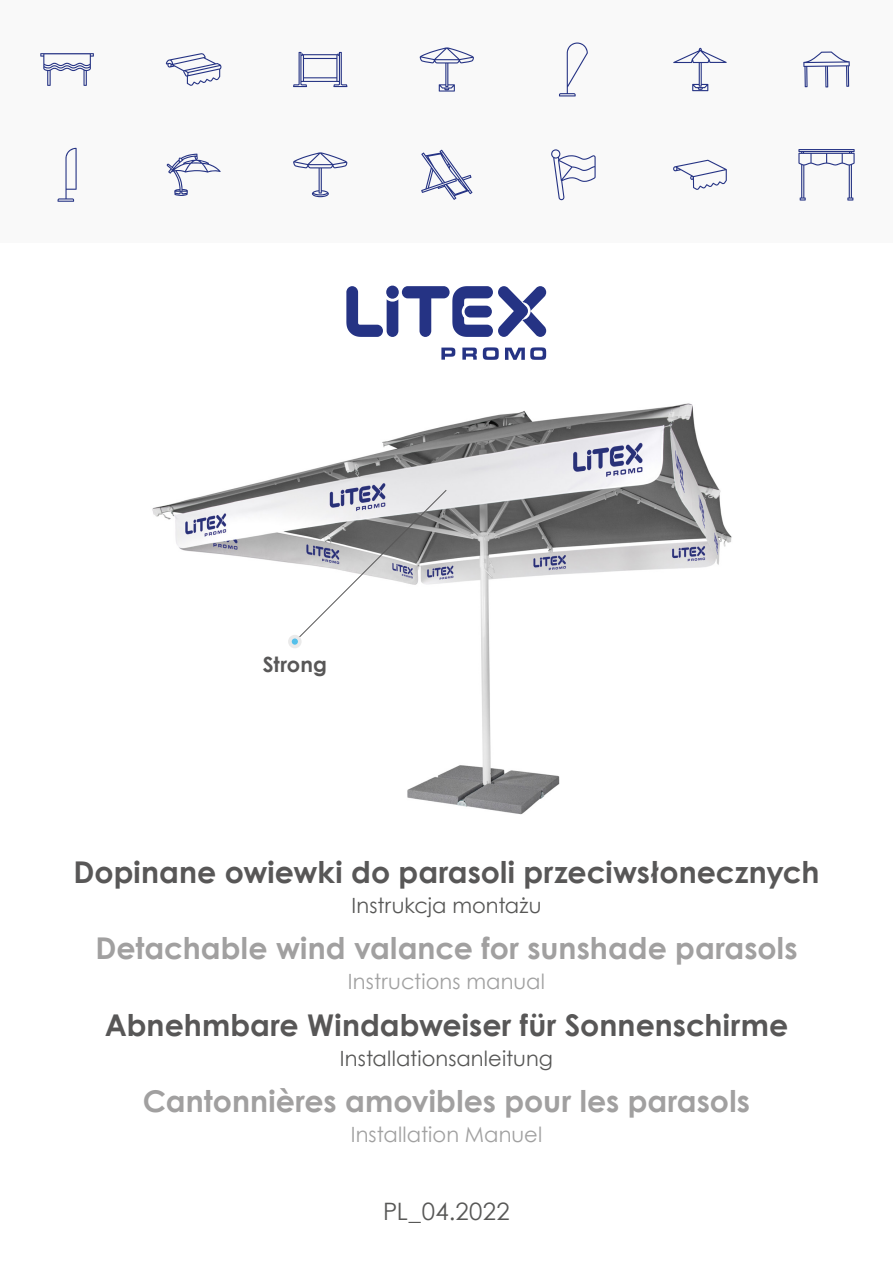
<style>
.page{position:relative;width:893px;height:1263px;background:#fff}
.page>*{position:absolute;margin:0;border:0;box-sizing:border-box;transform-origin:0 0}
.t1{font:700 30px "Century Gothic";color:#585757}
.t2{font:700 30px "Century Gothic";color:#a1a0a0}
.t3{font:24px "Century Gothic";letter-spacing:.015em;color:#575756}
.t4{font:21px "Century Gothic";letter-spacing:.005em;color:#575756}
.t5{font:21px "Century Gothic";letter-spacing:.005em;color:#a1a1a1}
.t6{font:700 21px "Century Gothic";color:#585757}
</style>
<div class="page">
<img style="left:152px;top:403px;width:580px;height:412px">
<svg style="left:294px;top:489px;width:153px;height:154px"></svg>
<div style="left:288px;top:635px;width:14px;height:13px;background:#eaeaea;border-radius:50%"></div>
<div style="left:292px;top:638px;width:6px;height:7px;background:#54c0ea;border-radius:50%"></div>
<div style="left:0;top:0;width:893px;height:243px;background:#f9f9f9"></div>
<svg style="left:40px;top:53px;width:54px;height:33px"></svg>
<svg style="left:803px;top:52px;width:47px;height:35px"></svg>
<svg style="left:293px;top:152px;width:54px;height:45px"></svg>
<svg style="left:166px;top:53px;width:55px;height:33px"></svg>
<svg style="left:421px;top:150px;width:51px;height:50px"></svg>
<svg style="left:58px;top:148px;width:19px;height:54px"></svg>
<svg style="left:293px;top:52px;width:54px;height:35px"></svg>
<svg style="left:419px;top:47px;width:55px;height:45px"></svg>
<svg style="left:551px;top:149px;width:45px;height:51px"></svg>
<svg style="left:559px;top:43px;width:29px;height:53px"></svg>
<svg style="left:673px;top:160px;width:54px;height:30px"></svg>
<svg style="left:673px;top:48px;width:54px;height:43px"></svg>
<svg style="left:798px;top:149px;width:57px;height:52px"></svg>
<svg style="left:167px;top:154px;width:54px;height:42px"></svg>
<svg style="left:346px;top:286px;width:200px;height:74px"></svg>
<p class="t6" style="left:263px;top:649px;width:66px">Strong</p>
<p class="t1" style="left:73px;top:849px;width:748px">Dopinane owiewki do parasoli przeciwsłonecznych</p>
<p class="t4" style="left:351px;top:891px;width:192px">Instrukcja montażu</p>
<p class="t2" style="left:95px;top:926px;width:704px">Detachable wind valance for sunshade parasols</p>
<p class="t5" style="left:348px;top:967px;width:199px">Instructions manual</p>
<p class="t1" style="left:105px;top:1002px;width:685px">Abnehmbare Windabweiser für Sonnenschirme</p>
<p class="t4" style="left:340px;top:1044px;width:215px">Installationsanleitung</p>
<p class="t2" style="left:143px;top:1079px;width:609px">Cantonnières amovibles pour les parasols</p>
<p class="t5" style="left:351px;top:1120px;width:193px">Installation Manuel</p>
<p class="t3" style="left:383px;top:1194px;width:128px">PL_04.2022</p>
</div>
